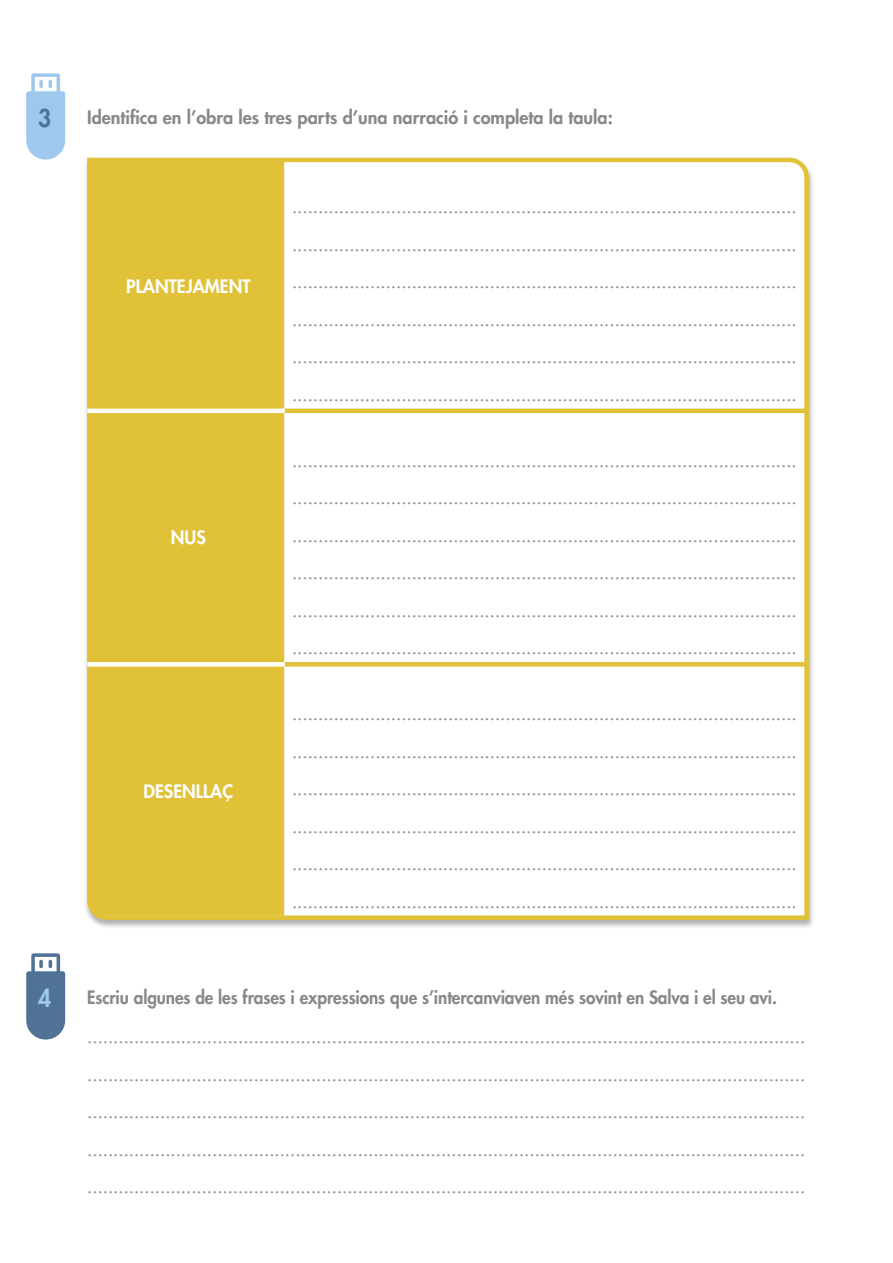
<style>
.page{position:relative;width:893px;height:1263px;background:#fff}
.page>*{position:absolute;margin:0;border:0;box-sizing:border-box;transform-origin:0 0}
.t1{font:800 24px "Futura Std";color:#9ec8ee;scale:.95 1}
.t2{font:800 24px "Futura Std";color:#507296;scale:.95 1}
.t3{font:500 18px/37.5px "Futura Std";color:#888;text-align:justify}
.t4{font:800 18px "Futura Std";letter-spacing:-.005em;color:#888;scale:.95 1}
.t5{font:800 18px "Futura Std";letter-spacing:-.005em;color:#888}
.t6{font:800 18px "Futura Std";color:#fff}
</style>
<div class="page">
<svg style="left:26px;top:953px;width:39px;height:86px"></svg>
<svg style="left:26px;top:73px;width:39px;height:87px"></svg>
<svg style="left:86px;top:157px;width:725px;height:765px"></svg>
<hr style="left:285px;top:409px;width:523px;height:4px;background:#e0c138">
<div style="left:285px;top:662px;width:523px;height:5px;background:#e0c138"></div>
<div style="left:87px;top:159px;width:197px;height:757px;background:#e0c138"></div>
<hr style="left:87px;top:409px;width:198px;height:4px;background:#fff">
<div style="left:87px;top:662px;width:198px;height:5px;background:#fff"></div>
<h1 class="t2" style="left:38px;top:102px;width:15px">3</h1>
<h1 class="t1" style="left:38px;top:982px;width:15px">4</h1>
<p class="t5" style="left:87px;top:106px;width:527px">Identifica en l’obra les tres parts d’una narració i completa la taula:</p>
<p class="t6" style="left:126px;top:275px;width:126px">PLANTEJAMENT</p>
<p class="t6" style="left:171px;top:525px;width:37px">NUS</p>
<p class="t6" style="left:143px;top:779px;width:91px">DESENLLAÇ</p>
<p class="t3" style="left:292px;top:188px;width:506px">................................................................................................. ................................................................................................. ................................................................................................. ................................................................................................. ................................................................................................. .................................................................................................</p>
<p class="t3" style="left:292px;top:441px;width:506px">................................................................................................. ................................................................................................. ................................................................................................. ................................................................................................. ................................................................................................. .................................................................................................</p>
<p class="t3" style="left:292px;top:695px;width:506px">................................................................................................. ................................................................................................. ................................................................................................. ................................................................................................. ................................................................................................. .................................................................................................</p>
<p class="t4" style="left:87px;top:986px;width:728px">Escriu algunes de les frases i expressions que s’intercanviaven més sovint en Salva i el seu avi.</p>
<p class="t3" style="left:87px;top:1018px;width:719px">.......................................................................................................................................... .......................................................................................................................................... .......................................................................................................................................... .......................................................................................................................................... ..........................................................................................................................................</p>
</div>
